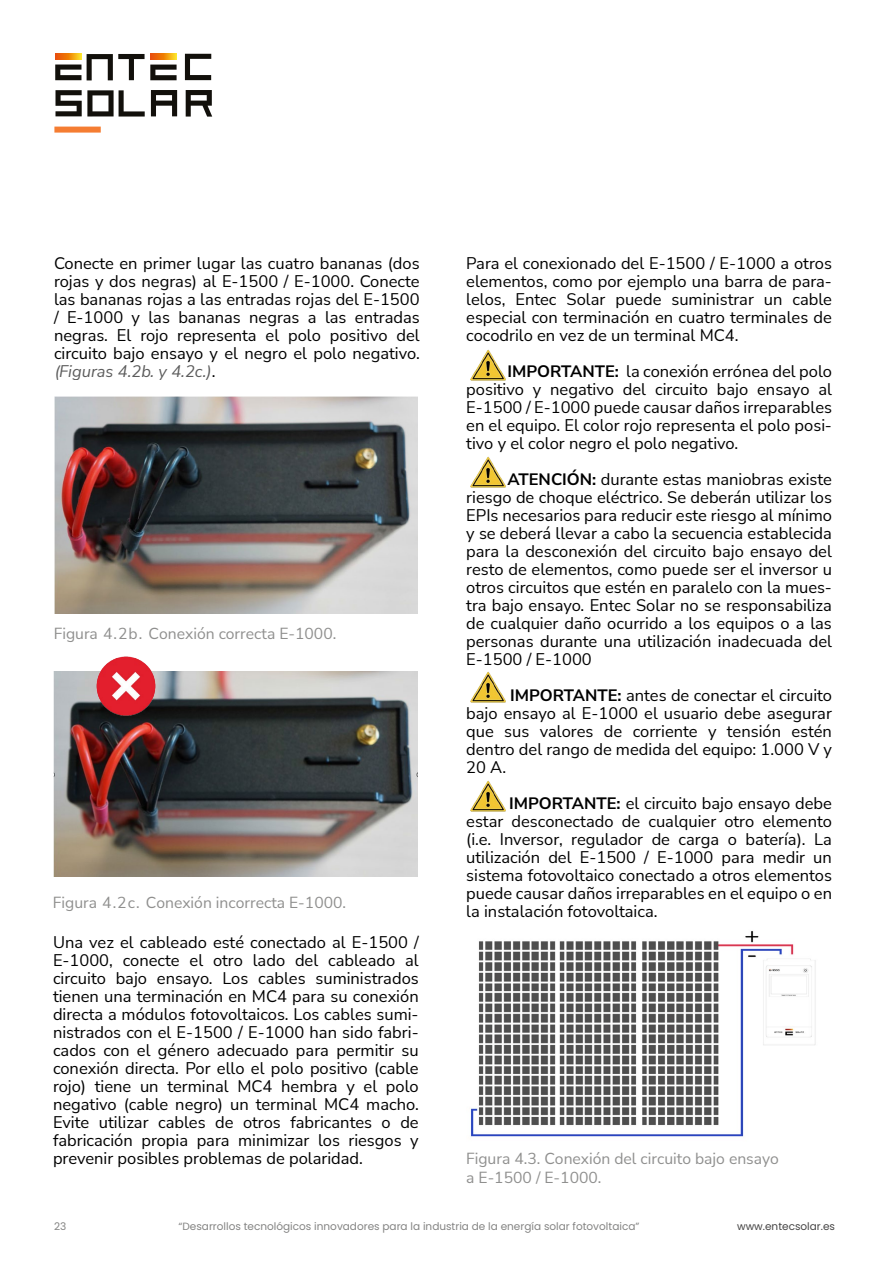
<style>
.page{position:relative;width:893px;height:1263px;background:#fff}
.page>*{position:absolute;margin:0;border:0;box-sizing:border-box;transform-origin:0 0}
.t1{font:16.5px/18px "Nunito Sans";color:#000;text-align:justify}
.t2{font:15.75px/18.8px "Nunito Sans";color:#8f8f8e}
.t3{font:10.5px "Poppins";color:#838382}
.t4{font:10.5px "Poppins";color:#454444}
.s1{font-style:italic}
.s2{font-weight:700}
</style>
<div class="page">
<div style="left:54px;top:127px;width:47px;height:6px;background:#f57d32"></div>
<svg style="left:55px;top:54px;width:26px;height:5px"></svg>
<svg style="left:55px;top:65px;width:26px;height:15px"></svg>
<svg style="left:87px;top:54px;width:90px;height:26px"></svg>
<svg style="left:185px;top:54px;width:26px;height:26px"></svg>
<svg style="left:151px;top:90px;width:26px;height:26px"></svg>
<svg style="left:186px;top:90px;width:26px;height:27px"></svg>
<svg style="left:56px;top:90px;width:89px;height:27px"></svg>
<img style="left:54px;top:397px;width:364px;height:216px">
<img style="left:54px;top:671px;width:364px;height:206px">
<img style="left:470px;top:931px;width:346px;height:206px">
<img style="left:471px;top:349px;width:35px;height:32px">
<img style="left:471px;top:456px;width:35px;height:32px">
<img style="left:471px;top:671px;width:35px;height:32px">
<img style="left:471px;top:780px;width:35px;height:32px">
<img style="left:82px;top:656px;width:87px;height:74px">
<p class="t1" style="left:54px;top:253px;width:367px">Conecte en primer lugar las cuatro bananas (dos rojas y dos negras) al E-1500 / E-1000. Conecte las bananas rojas a las entradas rojas del E-1500 / E-1000 y las bananas negras a las entradas negras. El rojo representa el polo positivo del circuito bajo ensayo y el negro el polo negativo. <span class="s1">(Figuras 4.2b. y 4.2c.)</span>.</p>
<p class="t2" style="left:54px;top:623px;width:284px">Figura 4.2b. Conexión correcta E-1000.</p>
<p class="t2" style="left:53px;top:893px;width:295px">Figura 4.2c. Conexión incorrecta E-1000.</p>
<p class="t1" style="left:53px;top:933px;width:367px">Una vez el cableado esté conectado al E-1500 / E-1000, conecte el otro lado del cableado al circuito bajo ensayo. Los cables suministrados tienen una terminación en MC4 para su conexión directa a módulos fotovoltaicos. Los cables sumi&shy;nistrados con el E-1500 / E-1000 han sido fabri&shy;cados con el género adecuado para permitir su conexión directa. Por ello el polo positivo (cable rojo) tiene un terminal MC4 hembra y el polo negativo (cable negro) un terminal MC4 macho.<br>Evite utilizar cables de otros fabricantes o de fabricación propia para minimizar los riesgos y prevenir posibles problemas de polaridad.</p>
<p class="t1" style="left:466px;top:253px;width:367px">Para el conexionado del E-1500 / E-1000 a otros elementos, como por ejemplo una barra de para&shy;lelos, Entec Solar puede suministrar un cable especial con terminación en cuatro terminales de cocodrilo en vez de un terminal MC4.</p>
<p class="t1" style="left:466px;top:361px;width:367px;text-indent:41px"><span class="s2">IMPORTANTE:</span> la conexión errónea del polo positivo y negativo del circuito bajo ensayo al E-1500 / E-1000 puede causar daños irreparables en el equipo. El color rojo representa el polo posi&shy;tivo y el color negro el polo negativo.</p>
<p class="t1" style="left:466px;top:469px;width:367px;text-indent:41px"><span class="s2">ATENCIÓN:</span> durante estas maniobras existe riesgo de choque eléctrico. Se deberán utilizar los EPIs necesarios para reducir este riesgo al mínimo y se deberá llevar a cabo la secuencia establecida para la desconexión del circuito bajo ensayo del resto de elementos, como puede ser el inversor u otros circuitos que estén en paralelo con la mues&shy;tra bajo ensayo. Entec Solar no se responsabiliza de cualquier daño ocurrido a los equipos o a las personas durante una utilización inadecuada del E-1500 / E-1000</p>
<p class="t1" style="left:466px;top:685px;width:367px;text-indent:44px"><span class="s2">IMPORTANTE:</span> antes de conectar el circuito bajo ensayo al E-1000 el usuario debe asegurar que sus valores de corriente y tensión estén dentro del rango de medida del equipo: 1.000 V y 20 A.</p>
<p class="t1" style="left:466px;top:793px;width:367px;text-indent:43px"><span class="s2">IMPORTANTE:</span> el circuito bajo ensayo debe estar desconectado de cualquier otro elemento (i.e. Inversor, regulador de carga o batería). La utilización del E-1500 / E-1000 para medir un sistema fotovoltaico conectado a otros elementos puede causar daños irreparables en el equipo o en la instalación fotovoltaica.</p>
<p class="t2" style="left:466px;top:1148px;width:314px">Figura 4.3. Conexión del circuito bajo ensayo a E-1500 / E-1000.</p>
<p class="t3" style="left:54px;top:1221px;width:14px">23</p>
<p class="t3" style="left:178px;top:1221px;width:462px">“Desarrollos tecnológicos innovadores para la industria de la energía solar fotovoltaica”</p>
<p class="t4" style="left:737px;top:1221px;width:99px">www.entecsolar.es</p>
</div>
